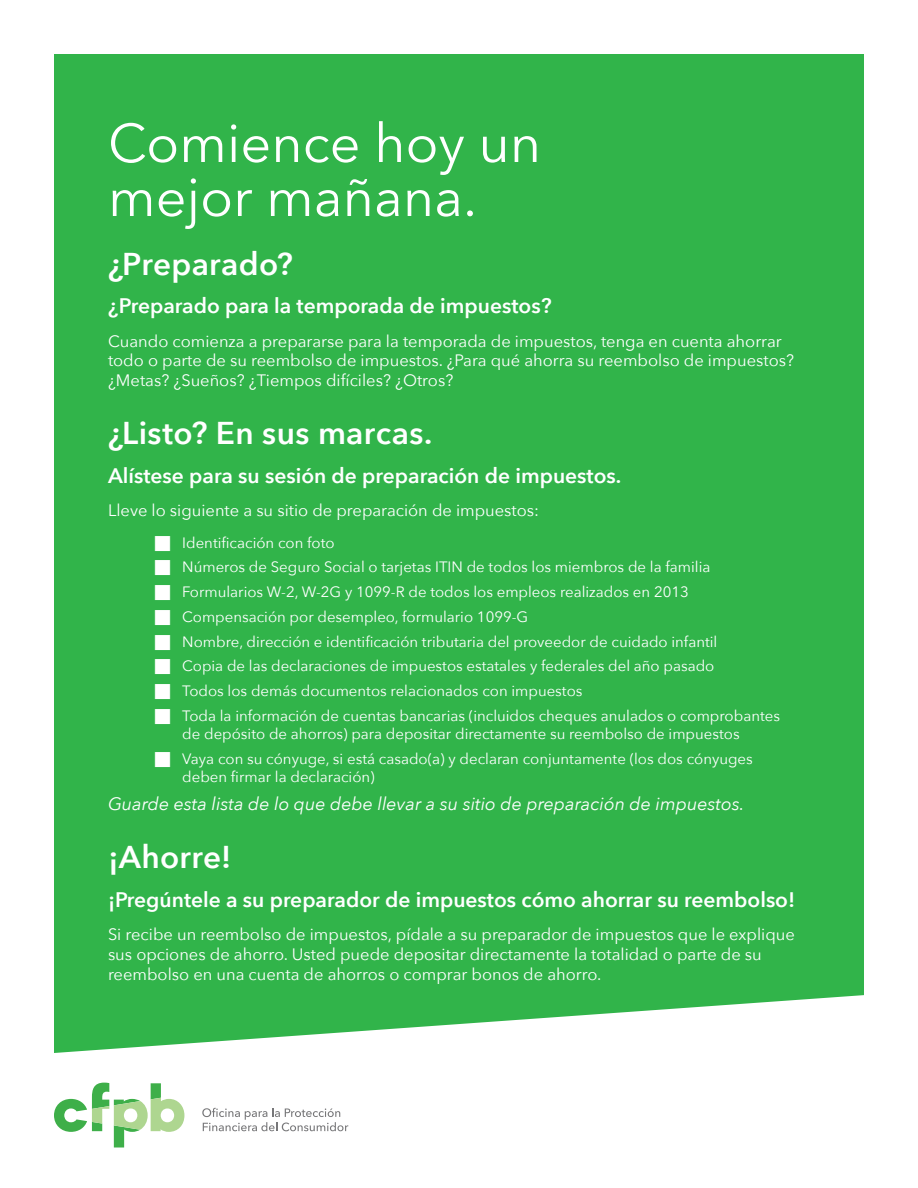
<style>
.page{position:relative;width:918px;height:1188px;background:#fff}
.page>*{position:absolute;margin:0;border:0;box-sizing:border-box;transform-origin:0 0}
.t1{font:54px/54px "Avenir Next";color:#fff}
.t2{font:600 31.5px "Avenir Next";letter-spacing:.01em;color:#fff}
.t3{font:600 21px "Avenir Next";color:#fff}
.t4{font:italic 18px "Avenir Next";color:#fff}
.t5{font:16.5px/19.8px "Avenir Next";color:#fff}
.t6{font:15px/24.8px "Avenir Next";color:#fff}
</style>
<div class="page">
<div style="left:54px;top:54px;width:810px;height:999px;background:#31b44a"></div>
<svg style="left:54px;top:1083px;width:130px;height:65px"></svg>
<svg style="left:202px;top:1108px;width:146px;height:23px"></svg>
<svg style="left:155px;top:535px;width:15px;height:16px"></svg>
<svg style="left:155px;top:560px;width:15px;height:15px"></svg>
<svg style="left:155px;top:585px;width:15px;height:15px"></svg>
<svg style="left:155px;top:610px;width:15px;height:15px"></svg>
<svg style="left:155px;top:634px;width:15px;height:16px"></svg>
<svg style="left:155px;top:659px;width:15px;height:15px"></svg>
<svg style="left:155px;top:684px;width:15px;height:15px"></svg>
<svg style="left:155px;top:709px;width:15px;height:15px"></svg>
<svg style="left:155px;top:751px;width:15px;height:16px"></svg>
<h1 class="t1" style="left:108px;top:116px;width:435px">Comience hoy un mejor mañana.</h1>
<h2 class="t2" style="left:108px;top:244px;width:186px">¿Preparado?</h2>
<h3 class="t3" style="left:108px;top:293px;width:445px">¿Preparado para la temporada de impuestos?</h3>
<p class="t5" style="left:108px;top:331px;width:688px">Cuando comienza a prepararse para la temporada de impuestos, tenga en cuenta ahorrar todo o parte de su reembolso de impuestos. ¿Para qué ahorra su reembolso de impuestos? ¿Metas? ¿Sueños? ¿Tiempos difíciles? ¿Otros?</p>
<h2 class="t2" style="left:108px;top:414px;width:326px">¿Listo? En sus marcas.</h2>
<h3 class="t3" style="left:108px;top:463px;width:515px">Alístese para su sesión de preparación de impuestos.</h3>
<p class="t5" style="left:108px;top:501px;width:433px">Lleve lo siguiente a su sitio de preparación de impuestos:</p>
<p class="t6" style="left:182px;top:530px;width:599px">Identificación con foto<br>Números de Seguro Social o tarjetas ITIN de todos los miembros de la familia Formularios W-2, W-2G y 1099-R de todos los empleos realizados en 2013<br>Compensación por desempleo, formulario 1099-G<br>Nombre, dirección e identificación tributaria del proveedor de cuidado infantil<br>Copia de las declaraciones de impuestos estatales y federales del año pasado<br>Todos los demás documentos relacionados con impuestos<br>Toda la información de cuentas bancarias (incluidos cheques anulados o comprobantes</p>
<p class="t6" style="left:182px;top:721px;width:572px">de depósito de ahorros) para depositar directamente su reembolso de impuestos<br>Vaya con su cónyuge, si está casado(a) y declaran conjuntamente (los dos cónyuges</p>
<p class="t6" style="left:182px;top:764px;width:194px">deben firmar la declaración)</p>
<p class="t4" style="left:108px;top:793px;width:638px">Guarde esta lista de lo que debe llevar a su sitio de preparación de impuestos.</p>
<h2 class="t2" style="left:108px;top:838px;width:125px">¡Ahorre!</h2>
<h3 class="t3" style="left:108px;top:887px;width:689px">¡Pregúntele a su preparador de impuestos cómo ahorrar su reembolso!</h3>
<p class="t5" style="left:108px;top:924px;width:688px">Si recibe un reembolso de impuestos, pídale a su preparador de impuestos que le explique sus opciones de ahorro. Usted puede depositar directamente la totalidad o parte de su reembolso en una cuenta de ahorros o comprar bonos de ahorro.</p>
</div>
